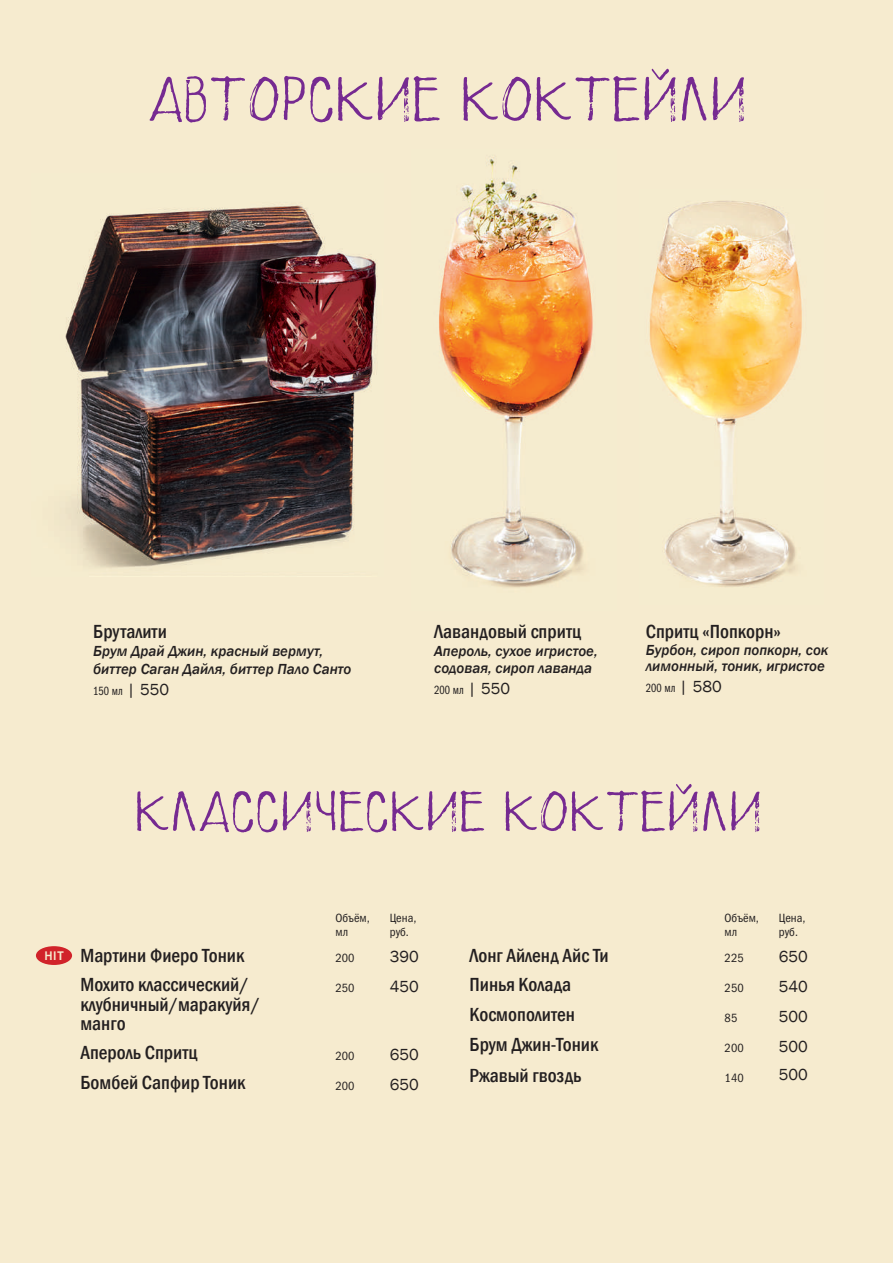
<style>
.page{position:relative;width:893px;height:1263px;background:#f6ebcf}
.page>*{position:absolute;margin:0;border:0;box-sizing:border-box;transform-origin:0 0}
.t1{font:63px "Sweet Saturday Sans";letter-spacing:.05em;color:#762a91}
.t2{font:57px "Sweet Saturday Sans";letter-spacing:.05em;color:#762a91}
.t3{font:500 condensed 19.5px/19.5px "Franklin Gothic";color:#231f20}
.t4{font:16.5px "Franklin Gothic";color:#231f20}
.t5{font:italic 500 15px/16.5px "Franklin Gothic";color:#231f20}
.t6{font:500 12.9px "Franklin Gothic";color:#f6ebcf}
.t7{font:12px/13.5px "Franklin Gothic Book Cond ITC";color:#231f20}
.t8{font:12px "Franklin Gothic Book Cmp ITC";color:#231f20}
.s1{font-size:16.5px}
.s2{font-family:"Franklin Gothic";font-size:16.5px}
</style>
<div class="page">
<img style="left:65px;top:205px;width:313px;height:363px">
<img style="left:439px;top:157px;width:154px;height:431px">
<div style="left:36px;top:946px;width:36px;height:19px;background:#d1232a;border-radius:50%"></div>
<img style="left:649px;top:201px;width:153px;height:386px">
<h1 class="t1" style="left:150px;top:64px;width:598px">авторские коктейли</h1>
<p class="t3" style="left:93px;top:622px;width:75px">Бруталити</p>
<p class="t5" style="left:93px;top:643px;width:260px;line-height:18px">Брум Драй Джин, красный вермут, биттер Саган Дайля, биттер Пало Санто</p>
<p class="t8" style="left:93px;top:685px;width:78px">150 мл <span class="s1">|</span> <span class="s2">550</span></p>
<p class="t3" style="left:434px;top:622px;width:148px">Лавандовый спритц</p>
<p class="t5" style="left:434px;top:643px;width:165px">Апероль, сухое игристое, содовая, сироп лаванда</p>
<p class="t8" style="left:434px;top:683px;width:78px">200 мл <span class="s1">|</span> <span class="s2">550</span></p>
<p class="t3" style="left:646px;top:622px;width:137px">Спритц «Попкорн»</p>
<p class="t5" style="left:646px;top:642px;width:184px">Бурбон, сироп попкорн, сок лимонный, тоник, игристое</p>
<p class="t8" style="left:646px;top:682px;width:78px">200 мл <span class="s1">|</span> <span class="s2">580</span></p>
<h2 class="t2" style="left:136px;top:780px;width:627px">классические коктейли</h2>
<p class="t6" style="left:44px;top:948px;width:21px">HIT</p>
<p class="t7" style="left:336px;top:911px;width:36px">Объём, мл</p>
<p class="t7" style="left:390px;top:911px;width:28px">Цена, руб.</p>
<p class="t3" style="left:80px;top:945px;width:165px">Мартини Фиеро Тоник</p>
<p class="t7" style="left:336px;top:951px;width:21px">200</p>
<p class="t4" style="left:390px;top:947px;width:31px">390</p>
<p class="t3" style="left:80px;top:975px;width:181px">Мохито классический/ клубничный/маракуйя/ манго</p>
<p class="t7" style="left:336px;top:981px;width:21px">250</p>
<p class="t4" style="left:390px;top:976px;width:31px">450</p>
<p class="t3" style="left:80px;top:1043px;width:119px">Апероль Спритц</p>
<p class="t7" style="left:336px;top:1049px;width:21px">200</p>
<p class="t4" style="left:390px;top:1044px;width:31px">650</p>
<p class="t3" style="left:80px;top:1073px;width:167px">Бомбей Сапфир Тоник</p>
<p class="t7" style="left:336px;top:1079px;width:21px">200</p>
<p class="t4" style="left:390px;top:1074px;width:31px">650</p>
<p class="t7" style="left:725px;top:911px;width:36px">Объём, мл</p>
<p class="t7" style="left:779px;top:911px;width:28px">Цена, руб.</p>
<p class="t3" style="left:469px;top:945px;width:141px">Лонг Айленд Айс Ти</p>
<p class="t7" style="left:725px;top:951px;width:21px">225</p>
<p class="t4" style="left:779px;top:947px;width:31px">650</p>
<p class="t3" style="left:469px;top:975px;width:103px">Пинья Колада</p>
<p class="t7" style="left:725px;top:981px;width:21px">250</p>
<p class="t4" style="left:779px;top:976px;width:31px">540</p>
<p class="t3" style="left:469px;top:1005px;width:107px">Космополитен</p>
<p class="t7" style="left:725px;top:1011px;width:14px">85</p>
<p class="t4" style="left:779px;top:1006px;width:31px">500</p>
<p class="t3" style="left:469px;top:1035px;width:130px">Брум Джин-Тоник</p>
<p class="t7" style="left:725px;top:1041px;width:21px">200</p>
<p class="t4" style="left:779px;top:1036px;width:31px">500</p>
<p class="t3" style="left:469px;top:1065px;width:114px">Ржавый гвоздь</p>
<p class="t7" style="left:725px;top:1072px;width:21px">140</p>
<p class="t4" style="left:779px;top:1064px;width:31px">500</p>
</div>
